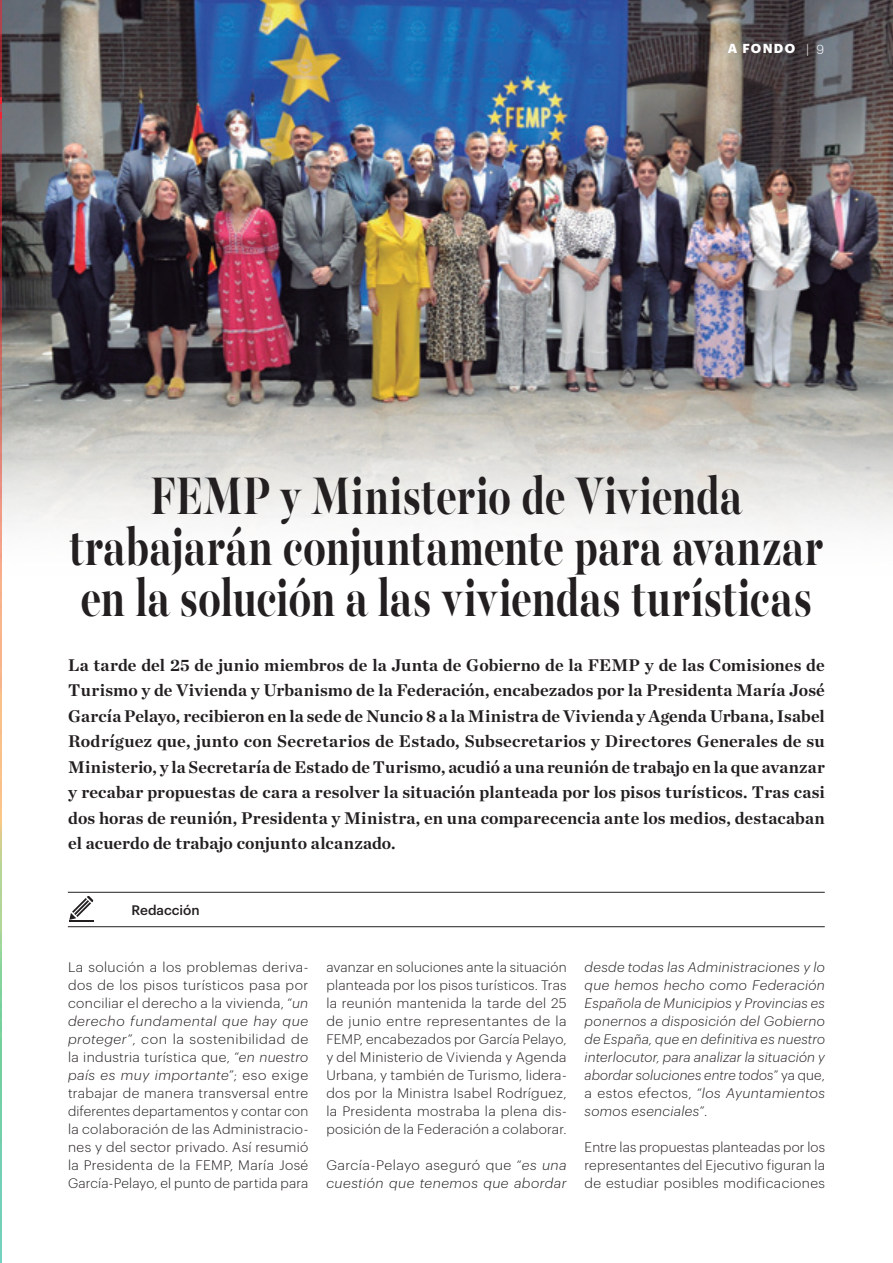
<style>
.page{position:relative;width:893px;height:1263px;background:#fff}
.page>*{position:absolute;margin:0;border:0;box-sizing:border-box;transform-origin:0 0}
.t1{font:700 58.8px/51px "Majesti Banner";letter-spacing:.005em;color:#231f20;text-align:center;scale:.71 1}
.t2{font:700 17.25px/25.5px "Chronicle Deck";letter-spacing:.01em;color:#231f20;text-align:justify}
.t3{font:300 13.5px/18px "Graphik";letter-spacing:.02em;color:#231f20;text-align:justify}
.t4{font:300 13.5px/18px "Graphik";letter-spacing:.02em;color:#231f20;text-align:justify;scale:1.04 1}
.t5{font:italic 300 13.5px/18px "Graphik";letter-spacing:.03em;color:#231f20;text-align:justify}
.t6{font:italic 300 13.5px/18px "Graphik";letter-spacing:.03em;color:#231f20;scale:1.05 1}
.t7{font:500 13.5px "Graphik";color:#231f20}
.t8{font:700 12.75px "Graphik";letter-spacing:.105em;color:#fff}
.s1{font-weight:300}
.s2{font-style:italic}
.s3{font-style:normal}
</style>
<div class="page">
<img style="left:2px;top:0;width:891px;height:529px">
<hr style="left:68px;top:892px;width:757px;height:1px;background:#231f20">
<hr style="left:68px;top:926px;width:757px;height:1px;background:#231f20">
<svg style="left:69px;top:896px;width:24px;height:24px"></svg>
<hr style="left:69px;top:920px;width:24px;height:2px;background:#231f20">
<img style="left:0;top:0;width:2px;height:1263px">
<svg style="left:0;top:112px;width:2px;height:7px"></svg>
<svg style="left:0;top:97px;width:2px;height:7px"></svg>
<p class="t8" style="left:728px;top:39px;width:98px">A FONDO <span class="s1">| 9</span></p>
<h1 class="t1" style="left:69px;top:474px;width:1064px">FEMP y Ministerio de Vivienda trabajarán conjuntamente para avanzar en la solución a las viviendas turísticas</h1>
<p class="t2" style="left:68px;top:651px;width:758px">La tarde del 25 de junio miembros de la Junta de Gobierno de la FEMP y de las Comisiones de Turismo y de Vivienda y Urbanismo de la Federación, encabezados por la Presidenta María José García Pelayo, recibieron en la sede de Nuncio 8 a la Ministra de Vivienda y Agenda Urbana, Isabel Rodríguez que, junto con Secretarios de Estado, Subsecretarios y Directores Generales de su Ministerio, y la Secretaría de Estado de Turismo, acudió a una reunión de trabajo en la que avanzar y recabar propuestas de cara a resolver la situación planteada por los pisos turísticos. Tras casi dos horas de reunión, Presidenta y Ministra, en una comparecencia ante los medios, destacaban el acuerdo de trabajo conjunto alcanzado.</p>
<p class="t7" style="left:132px;top:900px;width:70px">Redacción</p>
<p class="t4" style="left:68px;top:957px;width:233px">La solución a los problemas deriva&shy;dos de los pisos turísticos pasa por conciliar el derecho a la vivienda, “<span class="s2">un derecho fundamental que hay que proteger</span>”, con la sostenibilidad de la industria turística que, “<span class="s2">en nuestro país es muy importante</span>”; eso exige trabajar de manera transversal entre diferentes departamentos y contar con la colaboración de las Administracio&shy;nes y del sector privado. Así resumió la Presidenta de la FEMP, María José García-Pelayo, el punto de partida para</p>
<p class="t3" style="left:326px;top:957px;width:242px">avanzar en soluciones ante la situación planteada por los pisos turísticos. Tras la reunión mantenida la tarde del 25 de junio entre representantes de la FEMP, encabezados por García Pelayo, y del Ministerio de Vivienda y Agenda Urbana, y también de Turismo, lidera&shy;dos por la Ministra Isabel Rodríguez, la Presidenta mostraba la plena dis&shy;posición de la Federación a colaborar.</p>
<p class="t6" style="left:326px;top:1155px;width:230px"><span class="s3">García-Pelayo aseguró que “</span>es una cuestión que tenemos que abordar</p>
<p class="t5" style="left:585px;top:957px;width:242px">desde todas las Administraciones y lo que hemos hecho como Federación Española de Municipios y Provincias es ponernos a disposición del Gobierno de España, que en definitiva es nuestro interlocutor, para analizar la situación y abordar soluciones entre todos<span class="s3">” ya que, a estos efectos, “</span>los Ayuntamientos somos esenciales<span class="s3">”.</span></p>
<p class="t3" style="left:585px;top:1137px;width:242px">Entre las propuestas planteadas por los representantes del Ejecutivo figuran la de estudiar posibles modificaciones</p>
</div>
